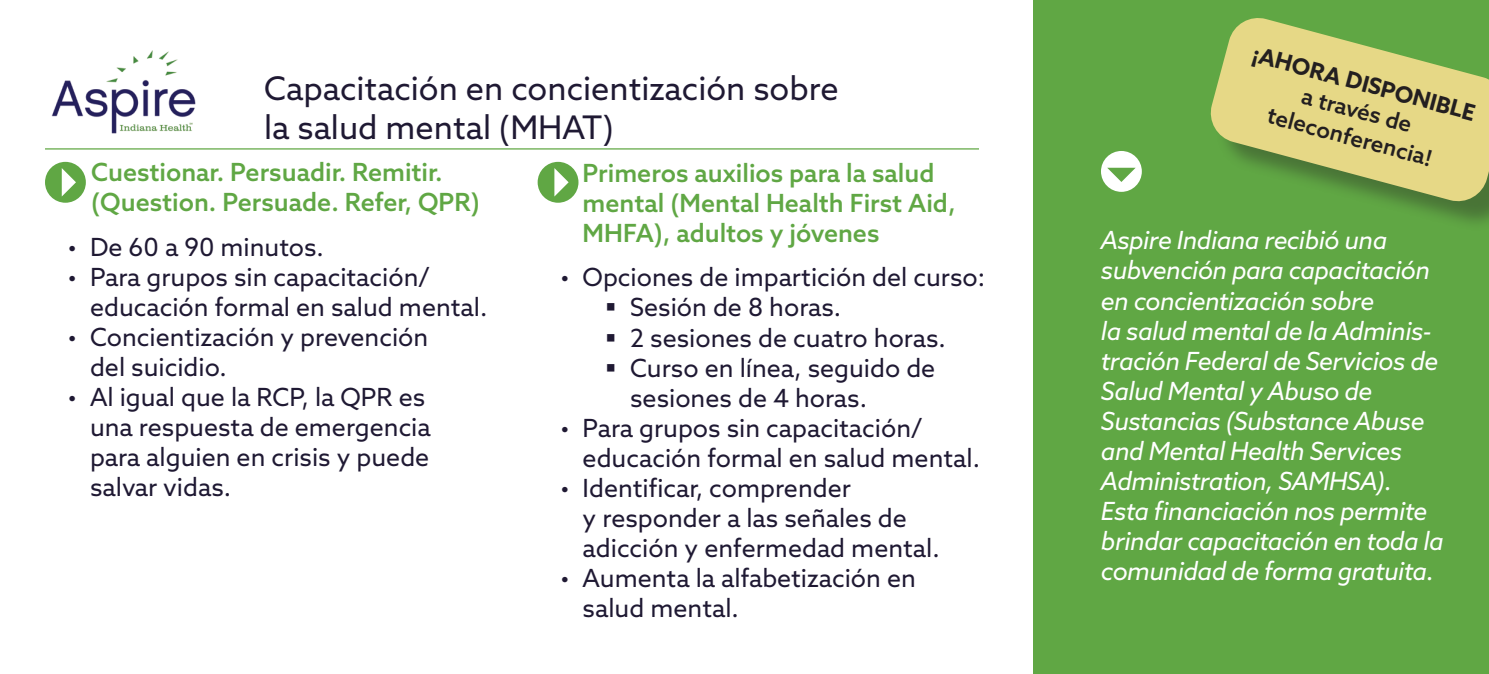
<style>
.page{position:relative;width:1489px;height:674px;background:#fff}
.page>*{position:absolute;margin:0;border:0;box-sizing:border-box;transform-origin:0 0}
.t1{font:32.5px/39px "Azo Sans";color:#1f1933}
.t2{font:25px/30px "Azo Sans";color:#1f1933}
.sidebar{font:italic 25px/30px "Azo Sans";letter-spacing:-.02em;color:#fff}
.subhead{font:500 25px/30px "Azo Sans";color:#60a744}
.subhead-2{font:500 22.5px/27.5px "Azo Sans";color:#231f20;text-align:center}
.subhead-3{font:700 22.5px "Azo Sans";color:#231f20}
</style>
<div class="page">
<div style="left:1033px;top:0;width:456px;height:673px;background:#60a744"></div>
<div style="left:1101px;top:151px;width:41px;height:41px;background:#fff;border-radius:50%"></div>
<svg style="left:1107px;top:168px;width:28px;height:14px"></svg>
<div style="left:45px;top:162px;width:41px;height:40px;background:#60a744;border-radius:50%"></div>
<svg style="left:62px;top:168px;width:14px;height:28px"></svg>
<div style="left:537px;top:162px;width:41px;height:40px;background:#60a744;border-radius:50%"></div>
<svg style="left:554px;top:168px;width:14px;height:28px"></svg>
<hr style="left:45px;top:148px;width:934px;height:1px;background:#60a744">
<img style="left:51px;top:50px;width:145px;height:84px">
<div style="left:1215px;top:22px;width:274px;height:210px;background:#231f20;opacity:.37"></div>
<svg style="left:1210px;top:18px;width:279px;height:186px;fill:#e6d886"></svg>
<p class="t1" style="left:264px;top:68px;width:576px">Capacitación en concientización sobre la salud mental (MHAT)</p>
<p class="subhead" style="left:91px;top:156px;width:390px">Cuestionar. Persuadir. Remitir. (Question. Persuade. Refer, QPR)</p>
<p class="subhead" style="left:582px;top:157px;width:374px">Primeros auxilios para la salud mental (Mental Health First Aid,<br>MHFA), adultos y jóvenes</p>
<p class="t2" style="left:68px;top:231px;width:258px">• De 60 a 90 minutos.</p>
<p class="t2" style="left:90px;top:261px;width:399px;text-indent:-22px">• Para grupos sin capacitación/ educación formal en salud mental.</p>
<p class="t2" style="left:90px;top:321px;width:340px;text-indent:-22px">• Concientización y prevención del suicidio.</p>
<p class="t2" style="left:90px;top:381px;width:342px;text-indent:-22px">• Al igual que la RCP, la QPR es una respuesta de emergencia para alguien en crisis y puede salvar vidas.</p>
<p class="t2" style="left:560px;top:262px;width:426px">• Opciones de impartición del curso:</p>
<p class="t2" style="left:630px;top:292px;width:212px">Sesión de 8 horas.</p>
<p class="t2" style="left:630px;top:322px;width:317px">2 sesiones de cuatro horas.</p>
<p class="t2" style="left:630px;top:352px;width:307px">Curso en línea, seguido de sesiones de 4 horas.</p>
<p class="t2" style="left:582px;top:412px;width:399px;text-indent:-22px">• Para grupos sin capacitación/ educación formal en salud mental.</p>
<p class="t2" style="left:582px;top:472px;width:359px;text-indent:-22px">• Identificar, comprender<br>y responder a las señales de adicción y enfermedad mental.</p>
<p class="t2" style="left:582px;top:562px;width:335px;text-indent:-22px">• Aumenta la alfabetización en salud mental.</p>
<p class="subhead-3" style="left:1257px;top:39px;width:231px;rotate:15deg">¡AHORA DISPONIBLE</p>
<p class="subhead-2" style="left:1278px;top:74px;width:171px;rotate:15deg">a través de teleconferencia!</p>
<p class="sidebar" style="left:1101px;top:225px;width:344px">Aspire Indiana recibió una subvención para capacitación en concientización sobre<br>la salud mental de la Adminis&shy;tración Federal de Servicios de<br>Salud Mental y Abuso de<br>Sustancias (Substance Abuse and Mental Health Services<br>Administration, SAMHSA).<br>Esta financiación nos permite brindar capacitación en toda la comunidad de forma gratuita.</p>
</div>
